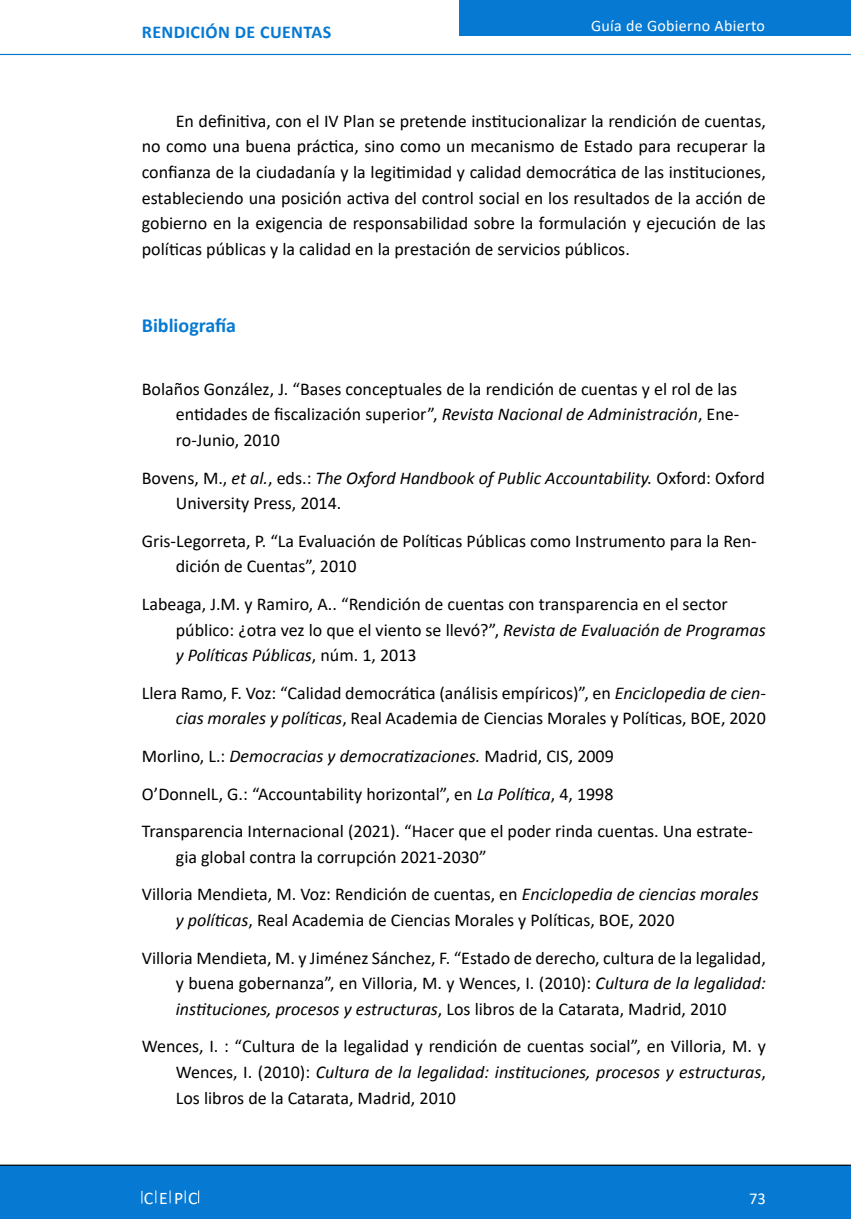
<style>
.page{position:relative;width:851px;height:1219px;background:#fff}
.page>*{position:absolute;margin:0;border:0;box-sizing:border-box;transform-origin:0 0}
.Ladillo1{font:700 20px "Calibri";color:#0679d2}
.t1{font:18px/25.6px "Calibri";color:#000}
.t2{font:italic 18px "Calibri";color:#000}
.t3{font:700 18px "Calibri";letter-spacing:.02em;color:#0679d2}
.t4{font:17.8px "Calibri";color:#fff}
.t5{font:16.6px "Calibri";color:#fff}
.t6{font:16px "Calibri";letter-spacing:.02em;color:#fff}
.s1{font-style:italic}
.s2{font-style:normal}
</style>
<div class="page">
<div style="left:459px;top:0;width:391px;height:35px;background:#0679d2"></div>
<div style="left:0;top:1165px;width:850px;height:54px;background:#0679d2"></div>
<svg style="left:155px;top:1190px;width:1px;height:13px"></svg>
<svg style="left:141px;top:1191px;width:1px;height:12px"></svg>
<svg style="left:198px;top:1190px;width:1px;height:13px"></svg>
<svg style="left:170px;top:1190px;width:1px;height:13px"></svg>
<svg style="left:185px;top:1190px;width:1px;height:13px"></svg>
<hr style="left:0;top:54px;width:850px;height:1px;background:#0679d2">
<p class="t3" style="left:142px;top:21px;width:191px">RENDICIÓN DE CUENTAS</p>
<p class="t6" style="left:591px;top:14px;width:175px">Guía de Gobierno Abierto</p>
<p class="t1" style="left:142px;top:108px;width:625px;text-align:justify;text-indent:34px">En definitiva, con el IV Plan se pretende institucionalizar la rendición de cuentas, no como una buena práctica, sino como un mecanismo de Estado para recuperar la confianza de la ciudadanía y la legitimidad y calidad democrática de las instituciones, estableciendo una posición activa del control social en los resultados de la acción de gobierno en la exigencia de responsabilidad sobre la formulación y ejecución de las políticas públicas y la calidad en la prestación de servicios públicos.</p>
<p class="Ladillo1" style="left:142px;top:312px;width:96px">Bibliografía</p>
<p class="t1" style="left:176px;top:375px;width:565px;text-align:justify;text-indent:-34px">Bolaños González, J. “Bases conceptuales de la rendición de cuentas y el rol de las entidades de fiscalización superior”, <span class="s1">Revista Nacional de Administración</span>, Ene&shy;ro-Junio, 2010</p>
<p class="t1" style="left:176px;top:464px;width:590px;text-indent:-34px">Bovens, M., <span class="s1">et al.</span>, eds.: <span class="s1">The Oxford Handbook of Public Accountability.</span> Oxford: Oxford<br>University Press, 2014.</p>
<p class="t1" style="left:176px;top:527px;width:582px;text-indent:-34px">Gris-Legorreta, P. “La Evaluación de Políticas Públicas como Instrumento para la Ren&shy;dición de Cuentas”, 2010</p>
<p class="t1" style="left:176px;top:591px;width:591px;text-indent:-34px">Labeaga, J.M. y Ramiro, A.. “Rendición de cuentas con transparencia en el sector público: ¿otra vez lo que el viento se llevó?”, <span class="s1">Revista de Evaluación de Programas y Políticas Públicas</span>, núm. 1, 2013</p>
<p class="t1" style="left:142px;top:679px;width:625px;text-align:right">Llera Ramo, F. Voz: “Calidad democrática (análisis empíricos)”, en <span class="s1">Enciclopedia de cien&shy;cias morales y políticas</span>, Real Academia de Ciencias Morales y Políticas, BOE, 2020</p>
<p class="t2" style="left:142px;top:744px;width:473px"><span class="s2">Morlino, L.:</span> Democracias y democratizaciones. <span class="s2">Madrid, CIS, 2009</span></p>
<p class="t1" style="left:142px;top:780px;width:473px">O’DonnelL, G.: “Accountability horizontal”, en <span class="s1">La Política</span>, 4, 1998</p>
<p class="t1" style="left:176px;top:818px;width:578px;text-indent:-34px">Transparencia Internacional (2021). “Hacer que el poder rinda cuentas. Una estrate&shy;gia global contra la corrupción 2021-2030”</p>
<p class="t1" style="left:176px;top:881px;width:584px;text-indent:-34px">Villoria Mendieta, M. Voz: Rendición de cuentas, en <span class="s1">Enciclopedia de ciencias morales y políticas</span>, Real Academia de Ciencias Morales y Políticas, BOE, 2020</p>
<p class="t1" style="left:176px;top:944px;width:591px;text-align:justify;text-indent:-34px">Villoria Mendieta, M. y Jiménez Sánchez, F. “Estado de derecho, cultura de la legalidad, y buena gobernanza”, en Villoria, M. y Wences, I. (2010): <span class="s1">Cultura de la legalidad: instituciones, procesos y estructuras</span>, Los libros de la Catarata, Madrid, 2010</p>
<p class="t1" style="left:176px;top:1033px;width:591px;text-align:justify;text-indent:-34px">Wences, I. : “Cultura de la legalidad y rendición de cuentas social”, en Villoria, M. y Wences, I. (2010): <span class="s1">Cultura de la legalidad: instituciones, procesos y estructuras</span>, Los libros de la Catarata, Madrid, 2010</p>
<p class="t4" style="left:144px;top:1185px;width:55px">C E P C</p>
<p class="t5" style="left:749px;top:1186px;width:18px">73</p>
</div>
